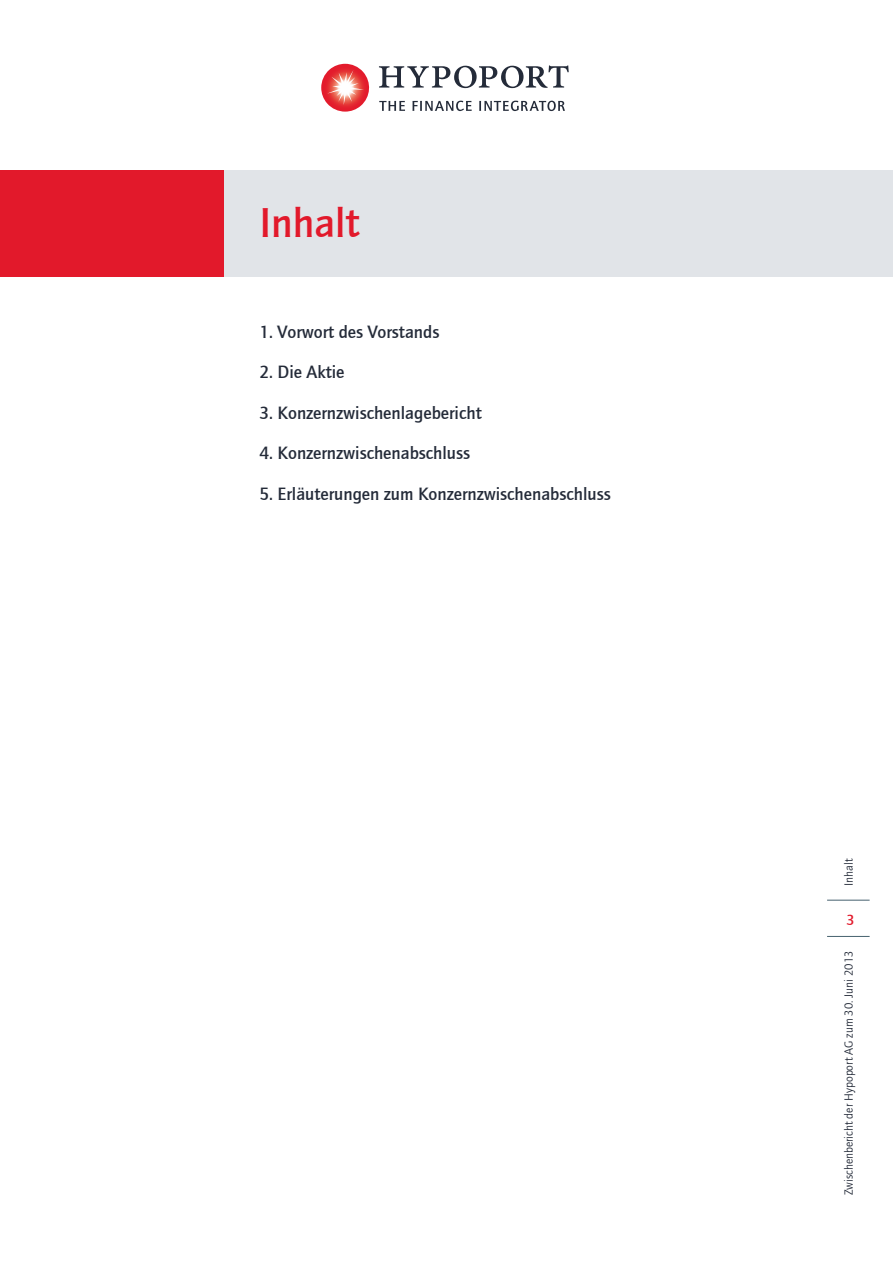
<style>
.page{position:relative;width:893px;height:1263px;background:#fff}
.page>*{position:absolute;margin:0;border:0;box-sizing:border-box;transform-origin:0 0}
.t1{font:500 42px "Quay Sans EF";color:#e2192b}
.t2{font:500 18px "Quay Sans EF";color:#242b39}
.t3{font:500 15px "Quay Sans EF";color:#e2192b}
.t4{font:12px "Quay Sans EF";color:#242b39}
</style>
<div class="page">
<div style="left:0;top:170px;width:893px;height:106px;background:#e1e4e8"></div>
<svg style="left:379px;top:65px;width:190px;height:23px"></svg>
<svg style="left:379px;top:101px;width:26px;height:10px"></svg>
<svg style="left:412px;top:101px;width:60px;height:10px"></svg>
<svg style="left:479px;top:101px;width:86px;height:10px"></svg>
<svg style="left:321px;top:64px;width:49px;height:48px"></svg>
<hr style="left:827px;top:900px;width:43px;height:1px;background:#46616e">
<hr style="left:827px;top:936px;width:43px;height:1px;background:#46616e">
<div style="left:0;top:170px;width:223px;height:106px;background:#e2192b"></div>
<h1 class="t1" style="left:259px;top:199px;width:102px">Inhalt</h1>
<p class="t2" style="left:259px;top:321px;width:181px">1. Vorwort des Vorstands</p>
<p class="t2" style="left:259px;top:362px;width:87px">2. Die Aktie</p>
<p class="t2" style="left:259px;top:402px;width:224px">3. Konzernzwischenlagebericht</p>
<p class="t2" style="left:259px;top:443px;width:212px">4. Konzernzwischenabschluss</p>
<p class="t2" style="left:259px;top:483px;width:353px">5. Erläuterungen zum Konzernzwischenabschluss</p>
<p class="t4" style="left:842px;top:886px;width:29px;rotate:-90deg">Inhalt</p>
<p class="t3" style="left:846px;top:911px;width:10px">3</p>
<p class="t4" style="left:842px;top:1195px;width:246px;rotate:-90deg">Zwischenbericht der Hypoport AG zum 30. Juni 2013</p>
</div>
